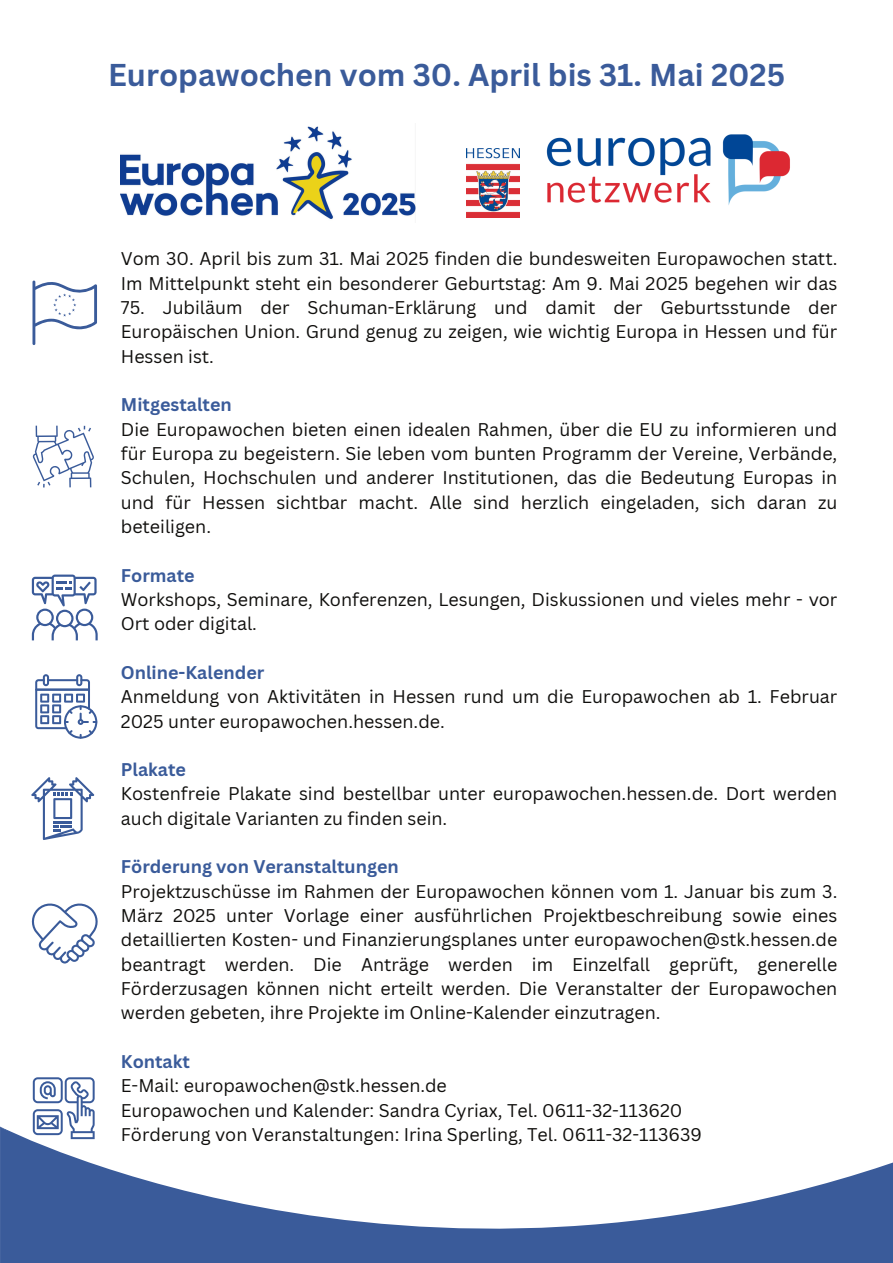
<style>
.page{position:relative;width:893px;height:1263px;background:#fff}
.page>*{position:absolute;margin:0;border:0;box-sizing:border-box;transform-origin:0 0}
.t1{font:700 30.67px "Canva Sans";color:#3a5b9a}
.t2{font:17.92px/24.3px "Canva Sans";color:#100f0d}
.t3{font:700 17.92px "Canva Sans";color:#3a5b9a}
</style>
<div class="page">
<img style="left:546px;top:134px;width:244px;height:71px">
<img style="left:467px;top:148px;width:53px;height:69px">
<svg style="left:32px;top:281px;width:65px;height:64px"></svg>
<svg style="left:31px;top:903px;width:67px;height:60px"></svg>
<svg style="left:33px;top:426px;width:61px;height:61px"></svg>
<svg style="left:31px;top:777px;width:63px;height:63px"></svg>
<svg style="left:32px;top:574px;width:66px;height:66px"></svg>
<svg style="left:35px;top:674px;width:62px;height:65px"></svg>
<svg style="left:33px;top:1077px;width:62px;height:49px"></svg>
<svg style="left:0;top:1126px;width:893px;height:137px"></svg>
<img style="left:121px;top:126px;width:295px;height:93px">
<p class="t1" style="left:108px;top:53px;width:678px">Europawochen vom 30. April bis 31. Mai 2025</p>
<p class="t2" style="left:121px;top:246px;width:718px">Vom 30. April bis zum 31. Mai 2025 finden die bundesweiten Europawochen statt.<br>Im Mittelpunkt steht ein besonderer Geburtstag: Am 9. Mai 2025 begehen wir das</p>
<p class="t2" style="left:121px;top:295px;width:718px;text-align:justify">75. Jubiläum der Schuman-Erklärung und damit der Geburtsstunde der Europäischen Union. Grund genug zu zeigen, wie wichtig Europa in Hessen und für Hessen ist.</p>
<p class="t3" style="left:121px;top:392px;width:112px">Mitgestalten</p>
<p class="t2" style="left:121px;top:416px;width:718px;text-align:justify">Die Europawochen bieten einen idealen Rahmen, über die EU zu informieren und für Europa zu begeistern. Sie leben vom bunten Programm der Vereine, Verbände, Schulen, Hochschulen und anderer Institutionen, das die Bedeutung Europas in und für Hessen sichtbar macht. Alle sind herzlich eingeladen, sich daran zu beteiligen.</p>
<p class="t3" style="left:121px;top:562px;width:75px">Formate</p>
<p class="t2" style="left:121px;top:587px;width:718px">Workshops, Seminare, Konferenzen, Lesungen, Diskussionen und vieles mehr - vor<br>Ort oder digital.</p>
<p class="t3" style="left:121px;top:660px;width:145px">Online-Kalender</p>
<p class="t2" style="left:121px;top:684px;width:718px">Anmeldung von Aktivitäten in Hessen rund um die Europawochen ab 1. Februar<br>2025 unter europawochen.hessen.de.</p>
<p class="t3" style="left:121px;top:757px;width:67px">Plakate</p>
<p class="t2" style="left:121px;top:781px;width:718px">Kostenfreie Plakate sind bestellbar unter europawochen.hessen.de. Dort werden auch digitale Varianten zu finden sein.</p>
<p class="t3" style="left:121px;top:854px;width:279px">Förderung von Veranstaltungen</p>
<p class="t2" style="left:121px;top:879px;width:718px;text-align:justify">Projektzuschüsse im Rahmen der Europawochen können vom 1. Januar bis zum 3.<br>März 2025 unter Vorlage einer ausführlichen Projektbeschreibung sowie eines detaillierten Kosten- und Finanzierungsplanes unter europawochen@stk.hessen.de beantragt werden. Die Anträge werden im Einzelfall geprüft, generelle Förderzusagen können nicht erteilt werden. Die Veranstalter der Europawochen werden gebeten, ihre Projekte im Online-Kalender einzutragen.</p>
<p class="t3" style="left:121px;top:1049px;width:71px">Kontakt</p>
<p class="t2" style="left:121px;top:1073px;width:327px">E-Mail: europawochen@stk.hessen.de</p>
<p class="t2" style="left:121px;top:1097px;width:563px">Europawochen und Kalender: Sandra Cyriax, Tel. 0611-32-113620</p>
<p class="t2" style="left:121px;top:1122px;width:582px">Förderung von Veranstaltungen: Irina Sperling, Tel. 0611-32-113639</p>
</div>
